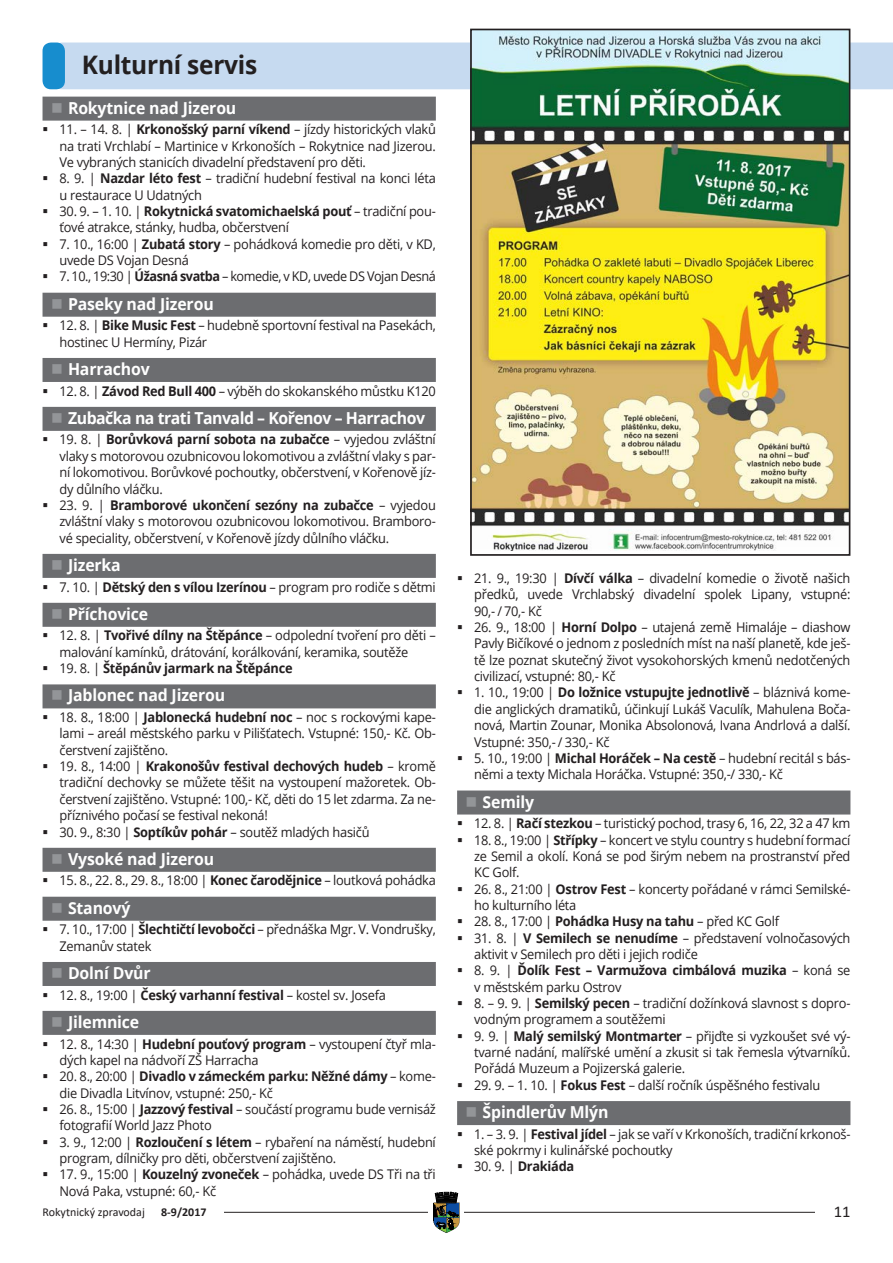
<style>
.page{position:relative;width:893px;height:1263px;background:#fff}
.page>*{position:absolute;margin:0;border:0;box-sizing:border-box;transform-origin:0 0}
.Nadpis_H1{font:700 25.5px "Open Sans";letter-spacing:-.01em;color:#231f20;scale:.96 1}
.t1{font:700 16.5px "Open Sans";letter-spacing:-.01em;color:#fff;scale:.96 1}
.t2{font:700 16.5px "Open Sans";letter-spacing:-.03em;color:#fff;scale:.96 1}
.t3{font:16.5px "Calibri";color:#231f20}
.t4{font:13.35px/16.4px "Open Sans";letter-spacing:-.02em;color:#231f20;scale:.96 1}
.t5{font:700 13.35px/16.4px "Open Sans";letter-spacing:-.02em;color:#231f20;scale:.96 1}
.t6{font:13.35px "Open Sans";letter-spacing:-.02em;color:#231f20;scale:.95 1}
.t7{font:12px "Calibri";color:#231f20}
.t8{font:700 12px "Calibri";color:#231f20}
.s1{font-weight:700}
.s2{font-weight:400}
</style>
<div class="page">
<hr style="left:43px;top:1212px;width:807px;height:1px;background:#231f20">
<div style="left:429px;top:1192px;width:35px;height:42px;background:#fff"></div>
<svg style="left:433px;top:1192px;width:27px;height:41px"></svg>
<div style="left:43px;top:1207px;width:181px;height:13px;background:#fff"></div>
<div style="left:815px;top:1204px;width:35px;height:16px;background:#fff"></div>
<div style="left:59px;top:43px;width:834px;height:46px;background:#c6daf0"></div>
<div style="left:43px;top:43px;width:22px;height:46px;background:#178dce;border-radius:9px"></div>
<div style="left:43px;top:97px;width:393px;height:24px;background:#6c6d70"></div>
<div style="left:43px;top:293px;width:393px;height:24px;background:#6c6d70"></div>
<div style="left:43px;top:358px;width:393px;height:24px;background:#6c6d70"></div>
<div style="left:43px;top:407px;width:393px;height:24px;background:#6c6d70"></div>
<div style="left:43px;top:554px;width:393px;height:24px;background:#6c6d70"></div>
<div style="left:43px;top:603px;width:393px;height:24px;background:#6c6d70"></div>
<div style="left:43px;top:684px;width:393px;height:24px;background:#6c6d70"></div>
<div style="left:43px;top:848px;width:393px;height:24px;background:#6c6d70"></div>
<div style="left:43px;top:897px;width:393px;height:24px;background:#6c6d70"></div>
<div style="left:43px;top:962px;width:393px;height:24px;background:#6c6d70"></div>
<div style="left:43px;top:1011px;width:393px;height:24px;background:#6c6d70"></div>
<div style="left:457px;top:790px;width:393px;height:24px;background:#6c6d70"></div>
<div style="left:457px;top:1101px;width:393px;height:24px;background:#6c6d70"></div>
<img style="left:473px;top:32px;width:374px;height:518px">
<div style="left:470px;top:29px;width:380px;height:527px;border:2px solid #231f20"></div>
<p class="Nadpis_H1" style="left:82px;top:47px;width:184px">Kulturní servis</p>
<p class="t1" style="left:68px;top:96px;width:177px">Rokytnice nad Jizerou</p>
<p class="t4" style="left:60px;top:121px;width:393px;text-align:justify">11. – 14. 8. | <span class="s1">Krkonošský parní víkend</span> – jízdy historických vlaků na trati Vrchlabí – Martinice v Krkonoších – Rokytnice nad Jizerou.<br>Ve vybraných stanicích divadelní představení pro děti.</p>
<p class="t4" style="left:60px;top:170px;width:394px">8. 9. | <span class="s1">Nazdar léto fest</span> – tradiční hudební festival na konci léta u restaurace U Udatných</p>
<p class="t4" style="left:60px;top:203px;width:393px">30. 9. – 1. 10. | <span class="s1">Rokytnická svatomichaelská pouť</span> – tradiční pou&shy;ťové atrakce, stánky, hudba, občerstvení</p>
<p class="t4" style="left:60px;top:235px;width:393px">7. 10., 16:00 | <span class="s1">Zubatá story</span> – pohádková komedie pro děti, v KD, uvede DS Vojan Desná</p>
<p class="t6" style="left:60px;top:267px;width:398px">7. 10., 19:30 | <span class="s1">Úžasná svatba</span> – komedie, v KD, uvede DS Vojan Desná</p>
<p class="t1" style="left:68px;top:292px;width:153px">Paseky nad Jizerou</p>
<p class="t4" style="left:60px;top:317px;width:393px">12. 8. | <span class="s1">Bike Music Fest</span> – hudebně sportovní festival na Pasekách, hostinec U Hermíny, Pizár</p>
<p class="t1" style="left:68px;top:357px;width:87px">Harrachov</p>
<p class="t4" style="left:60px;top:382px;width:394px">12. 8. | <span class="s1">Závod Red Bull 400</span> – výběh do skokanského můstku K120</p>
<p class="t2" style="left:68px;top:406px;width:373px">Zubačka na trati Tanvald – Kořenov – Harrachov</p>
<p class="t4" style="left:60px;top:431px;width:393px;text-align:justify">19. 8. | <span class="s1">Borůvková parní sobota na zubačce</span> – vyjedou zvláštní vlaky s motorovou ozubnicovou lokomotivou a zvláštní vlaky s par&shy;ní lokomotivou. Borůvkové pochoutky, občerstvení, v Kořenově jíz&shy;dy důlního vláčku.</p>
<p class="t4" style="left:60px;top:496px;width:393px;text-align:justify">23. 9. | <span class="s1">Bramborové ukončení sezóny na zubačce</span> – vyjedou zvláštní vlaky s motorovou ozubnicovou lokomotivou. Bramboro&shy;vé speciality, občerstvení, v Kořenově jízdy důlního vláčku.</p>
<p class="t1" style="left:68px;top:553px;width:56px">Jizerka</p>
<p class="t4" style="left:60px;top:578px;width:393px">7. 10. | <span class="s1">Dětský den s vílou Izerínou</span> – program pro rodiče s dětmi</p>
<p class="t1" style="left:68px;top:602px;width:85px">Příchovice</p>
<p class="t4" style="left:60px;top:627px;width:393px">12. 8. | <span class="s1">Tvořivé dílny na Štěpánce</span> – odpolední tvoření pro děti – malování kamínků, drátování, korálkování, keramika, soutěže</p>
<p class="t5" style="left:60px;top:660px;width:244px"><span class="s2">19. 8. |</span> Štěpánův jarmark na Štěpánce</p>
<p class="t1" style="left:68px;top:684px;width:165px">Jablonec nad Jizerou</p>
<p class="t4" style="left:60px;top:709px;width:393px;text-align:justify">18. 8., 18:00 | <span class="s1">Jablonecká hudební noc</span> – noc s rockovými kape&shy;lami – areál městského parku v Pilišťatech. Vstupné: 150,- Kč. Ob&shy;čerstvení zajištěno.</p>
<p class="t4" style="left:60px;top:758px;width:393px;text-align:justify">19. 8., 14:00 | <span class="s1">Krakonošův festival dechových hudeb</span> – kromě tradiční dechovky se můžete těšit na vystoupení mažoretek. Ob&shy;čerstvení zajištěno. Vstupné: 100,- Kč, děti do 15 let zdarma. Za ne&shy;příznivého počasí se festival nekoná!</p>
<p class="t4" style="left:60px;top:823px;width:324px">30. 9., 8:30 | <span class="s1">Soptíkův pohár</span> – soutěž mladých hasičů</p>
<p class="t1" style="left:68px;top:847px;width:154px">Vysoké nad Jizerou</p>
<p class="t4" style="left:60px;top:872px;width:393px">15. 8., 22. 8., 29. 8., 18:00 | <span class="s1">Konec čarodějnice</span> – loutková pohádka</p>
<p class="t1" style="left:68px;top:896px;width:67px">Stanový</p>
<p class="t4" style="left:60px;top:921px;width:393px">7. 10., 17:00 | <span class="s1">Šlechtičtí levobočci</span> – přednáška Mgr. V. Vondrušky,<br>Zemanův statek</p>
<p class="t1" style="left:68px;top:961px;width:88px">Dolní Dvůr</p>
<p class="t4" style="left:60px;top:986px;width:342px">12. 8., 19:00 | <span class="s1">Český varhanní festival</span> – kostel sv. Josefa</p>
<p class="t1" style="left:68px;top:1010px;width:76px">Jilemnice</p>
<p class="t4" style="left:60px;top:1035px;width:393px">12. 8., 14:30 | <span class="s1">Hudební pouťový program</span> – vystoupení čtyř mla&shy;dých kapel na nádvoří ZŠ Harracha</p>
<p class="t4" style="left:60px;top:1068px;width:393px">20. 8., 20:00 | <span class="s1">Divadlo v zámeckém parku: Něžné dámy</span> – kome&shy;die Divadla Litvínov, vstupné: 250,- Kč</p>
<p class="t4" style="left:60px;top:1100px;width:393px">26. 8., 15:00 | <span class="s1">Jazzový festival</span> – součástí programu bude vernisáž fotografií World Jazz Photo</p>
<p class="t4" style="left:60px;top:1133px;width:393px">3. 9., 12:00 | <span class="s1">Rozloučení s létem</span> – rybaření na náměstí, hudební program, dílničky pro děti, občerstvení zajištěno.</p>
<p class="t4" style="left:60px;top:1166px;width:393px">17. 9., 15:00 | <span class="s1">Kouzelný zvoneček</span> – pohádka, uvede DS Tři na tři<br>Nová Paka, vstupné: 60,- Kč</p>
<p class="t4" style="left:474px;top:570px;width:394px;text-align:justify">21. 9., 19:30 | <span class="s1">Dívčí válka</span> – divadelní komedie o životě našich předků, uvede Vrchlabský divadelní spolek Lipany, vstupné:<br>90,- / 70,- Kč</p>
<p class="t4" style="left:474px;top:619px;width:394px;text-align:justify">26. 9., 18:00 | <span class="s1">Horní Dolpo</span> – utajená země Himaláje – diashow Pavly Bičíkové o jednom z posledních míst na naší planetě, kde ješ&shy;tě lze poznat skutečný život vysokohorských kmenů nedotčených civilizací, vstupné: 80,- Kč</p>
<p class="t4" style="left:474px;top:684px;width:393px;text-align:justify">1. 10., 19:00 | <span class="s1">Do ložnice vstupujte jednotlivě</span> – bláznivá kome&shy;die anglických dramatiků, účinkují Lukáš Vaculík, Mahulena Boča&shy;nová, Martin Zounar, Monika Absolonová, Ivana Andrlová a další.<br>Vstupné: 350,- / 330,- Kč</p>
<p class="t4" style="left:474px;top:749px;width:393px">5. 10., 19:00 | <span class="s1">Michal Horáček – Na cestě</span> – hudební recitál s bás&shy;němi a texty Michala Horáčka. Vstupné: 350,-/ 330,- Kč</p>
<p class="t1" style="left:483px;top:790px;width:55px">Semily</p>
<p class="t4" style="left:474px;top:815px;width:394px">12. 8. | <span class="s1">Račí stezkou</span> – turistický pochod, trasy 6, 16, 22, 32 a 47 km</p>
<p class="t4" style="left:474px;top:831px;width:393px;text-align:justify">18. 8., 19:00 | <span class="s1">Střípky</span> – koncert ve stylu country s hudební formací ze Semil a okolí. Koná se pod širým nebem na prostranství před KC Golf.</p>
<p class="t4" style="left:474px;top:880px;width:393px">26. 8., 21:00 | <span class="s1">Ostrov Fest</span> – koncerty pořádané v rámci Semilské&shy;ho kulturního léta</p>
<p class="t4" style="left:474px;top:913px;width:319px">28. 8., 17:00 | <span class="s1">Pohádka Husy na tahu</span> – před KC Golf</p>
<p class="t4" style="left:474px;top:929px;width:393px">31. 8. | <span class="s1">V Semilech se nenudíme</span> – představení volnočasových aktivit v Semilech pro děti i jejich rodiče</p>
<p class="t5" style="left:474px;top:962px;width:393px"><span class="s2">8. 9. |</span> Ďolík Fest – Varmužova cimbálová muzika <span class="s2">– koná se v městském parku Ostrov</span></p>
<p class="t4" style="left:474px;top:995px;width:393px">8. – 9. 9. | <span class="s1">Semilský pecen</span> – tradiční dožínková slavnost s dopro&shy;vodným programem a soutěžemi</p>
<p class="t4" style="left:474px;top:1027px;width:393px;text-align:justify">9. 9. | <span class="s1">Malý semilský Montmarter</span> – přijďte si vyzkoušet své vý&shy;tvarné nadání, malířské umění a zkusit si tak řemesla výtvarníků.<br>Pořádá Muzeum a Pojizerská galerie.</p>
<p class="t4" style="left:474px;top:1076px;width:362px">29. 9. – 1. 10. | <span class="s1">Fokus Fest</span> – další ročník úspěšného festivalu</p>
<p class="t1" style="left:483px;top:1100px;width:133px">Špindlerův Mlýn</p>
<p class="t4" style="left:474px;top:1125px;width:393px">1. – 3. 9. | <span class="s1">Festival jídel</span> – jak se vaří v Krkonoších, tradiční krkonoš&shy;ské pokrmy i kulinářské pochoutky</p>
<p class="t5" style="left:474px;top:1158px;width:106px"><span class="s2">30. 9. |</span> Drakiáda</p>
<p class="t7" style="left:43px;top:1203px;width:104px">Rokytnický zpravodaj</p>
<p class="t8" style="left:161px;top:1203px;width:47px">8-9/2017</p>
<p class="t3" style="left:834px;top:1200px;width:18px">11</p>
</div>
